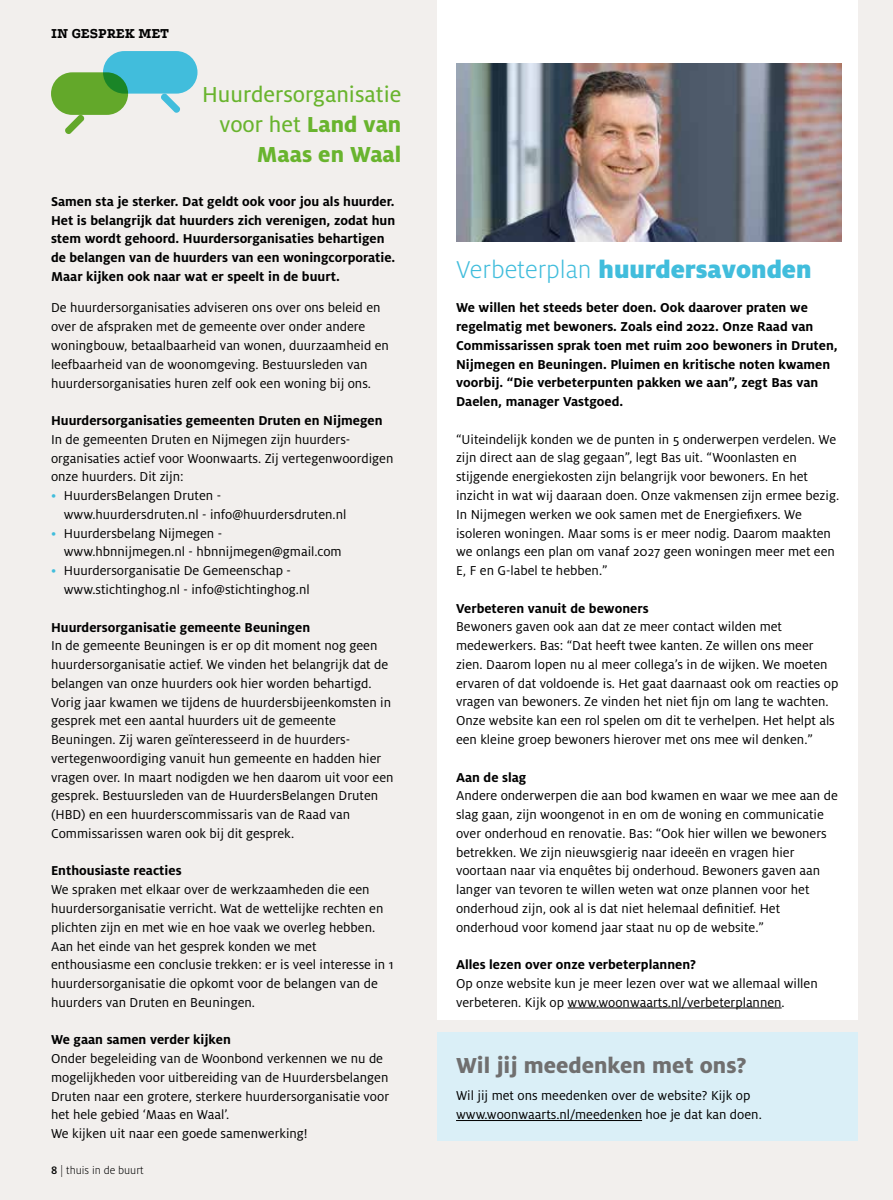
<style>
.page{position:relative;width:893px;height:1200px;background:#fff}
.page>*{position:absolute;margin:0;border:0;box-sizing:border-box;transform-origin:0 0}
.t1{font:900 27px "Milo OT";color:#41bddc}
.t2{font:24px/30px "Milo OT Text";color:#69b42e;text-align:right}
.t3{font:800 24px "Milo OT";color:#706f6f}
.t4{font:800 24px "Milo OT";color:#69b42e}
.t5{font:700 15px "Podkova";color:#000}
.t6{font:14.25px/18.8px "Milo OT";color:#000}
.t7{font:700 14.25px/18.8px "Milo OT";color:#000}
.t8{font:300 12px "Milo OT";color:#000}
.s1{font-family:"Milo OT";font-weight:800}
.s2{color:#41bddc}
.s3{font-weight:500}
.s4{font-weight:300}
</style>
<div class="page">
<div style="left:0;top:0;width:893px;height:1199px;background:#f2efed"></div>
<div style="left:437px;top:0;width:421px;height:1018px;background:#fff"></div>
<div style="left:103px;top:51px;width:94px;height:43px;background:#41bddc;border-radius:21px"></div>
<svg style="left:161px;top:93px;width:19px;height:20px"></svg>
<svg style="left:51px;top:72px;width:77px;height:43px;background:#5ca42c"></svg>
<svg style="left:65px;top:114px;width:20px;height:20px"></svg>
<hr style="left:568px;top:1007px;width:214px;height:1px;background:#000">
<div style="left:437px;top:1031px;width:421px;height:109px;background:#daeff7"></div>
<hr style="left:456px;top:1119px;width:186px;height:1px;background:#000">
<img style="left:456px;top:64px;width:386px;height:177px">
<p class="t5" style="left:51px;top:26px;width:119px">IN GESPREK MET</p>
<h2 class="t2" style="left:202px;top:80px;width:201px">Huurdersorganisatie voor het <span class="s1">Land van</span></h2>
<h2 class="t4" style="left:257px;top:141px;width:146px">Maas en Waal</h2>
<p class="t7" style="left:51px;top:192px;width:346px">Samen sta je sterker. Dat geldt ook voor jou als huurder.<br>Het is belangrijk dat huurders zich verenigen, zodat hun stem wordt gehoord. Huurdersorganisaties behartigen de belangen van de huurders van een woningcorporatie.<br>Maar kijken ook naar wat er speelt in de buurt.</p>
<p class="t6" style="left:51px;top:299px;width:339px">De huurdersorganisaties adviseren ons over ons beleid en over de afspraken met de gemeente over onder andere woningbouw, betaalbaarheid van wonen, duurzaamheid en leefbaarheid van de woonomgeving. Bestuursleden van huurdersorganisaties huren zelf ook een woning bij ons.</p>
<p class="t7" style="left:51px;top:411px;width:333px">Huurdersorganisaties gemeenten Druten en Nijmegen</p>
<p class="t6" style="left:51px;top:430px;width:344px">In de gemeenten Druten en Nijmegen zijn huurders&shy;organisaties actief voor Woonwaarts. Zij vertegenwoordigen onze huurders. Dit zijn:</p>
<p class="t6" style="left:64px;top:486px;width:284px;text-indent:-13px"><span class="s2">•</span> HuurdersBelangen Druten - www.huurdersdruten.nl - info@huurdersdruten.nl</p>
<p class="t6" style="left:64px;top:524px;width:279px;text-indent:-13px"><span class="s2">•</span> Huurdersbelang Nijmegen - www.hbnnijmegen.nl - hbnnijmegen@gmail.com</p>
<p class="t6" style="left:64px;top:561px;width:247px;text-indent:-13px"><span class="s2">•</span> Huurdersorganisatie De Gemeenschap - www.stichtinghog.nl - info@stichtinghog.nl</p>
<p class="t7" style="left:51px;top:617px;width:261px">Huurdersorganisatie gemeente Beuningen</p>
<p class="t6" style="left:51px;top:636px;width:344px">In de gemeente Beuningen is er op dit moment nog geen huurdersorganisatie actief. We vinden het belangrijk dat de belangen van onze huurders ook hier worden behartigd.<br>Vorig jaar kwamen we tijdens de huurdersbijeenkomsten in gesprek met een aantal huurders uit de gemeente Beuningen. Zij waren geïnteresseerd in de huurders&shy;vertegenwoordiging vanuit hun gemeente en hadden hier vragen over. In maart nodigden we hen daarom uit voor een gesprek. Bestuursleden van de HuurdersBelangen Druten (HBD) en een huurderscommissaris van de Raad van Commissarissen waren ook bij dit gesprek.</p>
<p class="t7" style="left:51px;top:861px;width:132px">Enthousiaste reacties</p>
<p class="t6" style="left:51px;top:880px;width:344px">We spraken met elkaar over de werkzaamheden die een huurdersorganisatie verricht. Wat de wettelijke rechten en plichten zijn en met wie en hoe vaak we overleg hebben.<br>Aan het einde van het gesprek konden we met enthousiasme een conclusie trekken: er is veel interesse in 1 huurdersorganisatie die opkomt voor de belangen van de huurders van Druten en Beuningen.</p>
<p class="t7" style="left:51px;top:1030px;width:181px">We gaan samen verder kijken</p>
<p class="t6" style="left:51px;top:1049px;width:340px">Onder begeleiding van de Woonbond verkennen we nu de mogelijkheden voor uitbereiding van de Huurdersbelangen Druten naar een grotere, sterkere huurdersorganisatie voor het hele gebied ‘Maas en Waal’.<br>We kijken uit naar een goede samenwerking!</p>
<p class="t8" style="left:51px;top:1163px;width:94px"><span class="s3">8</span> | thuis in de buurt</p>
<h1 class="t1" style="left:456px;top:254px;width:357px"><span class="s4">Verbeterplan</span> huurdersavonden</h1>
<p class="t7" style="left:456px;top:298px;width:383px">We willen het steeds beter doen. Ook daarover praten we regelmatig met bewoners. Zoals eind 2022. Onze Raad van Commissarissen sprak toen met ruim 200 bewoners in Druten, Nijmegen en Beuningen. Pluimen en kritische noten kwamen voorbij. “Die verbeterpunten pakken we aan”, zegt Bas van Daelen, manager Vastgoed.</p>
<p class="t6" style="left:456px;top:430px;width:385px">“Uiteindelijk konden we de punten in 5 onderwerpen verdelen. We zijn direct aan de slag gegaan”, legt Bas uit. “Woonlasten en stijgende energiekosten zijn belangrijk voor bewoners. En het inzicht in wat wij daaraan doen. Onze vakmensen zijn ermee bezig.<br>In Nijmegen werken we ook samen met de Energiefixers. We isoleren woningen. Maar soms is er meer nodig. Daarom maakten we onlangs een plan om vanaf 2027 geen woningen meer met een E, F en G-label te hebben.”</p>
<p class="t7" style="left:456px;top:598px;width:194px">Verbeteren vanuit de bewoners</p>
<p class="t6" style="left:456px;top:617px;width:384px">Bewoners gaven ook aan dat ze meer contact wilden met medewerkers. Bas: “Dat heeft twee kanten. Ze willen ons meer zien. Daarom lopen nu al meer collega’s in de wijken. We moeten ervaren of dat voldoende is. Het gaat daarnaast ook om reacties op vragen van bewoners. Ze vinden het niet fijn om lang te wachten.<br>Onze website kan een rol spelen om dit te verhelpen. Het helpt als een kleine groep bewoners hierover met ons mee wil denken.”</p>
<p class="t7" style="left:456px;top:767px;width:72px">Aan de slag</p>
<p class="t6" style="left:456px;top:786px;width:383px">Andere onderwerpen die aan bod kwamen en waar we mee aan de slag gaan, zijn woongenot in en om de woning en communicatie over onderhoud en renovatie. Bas: “Ook hier willen we bewoners betrekken. We zijn nieuwsgierig naar ideeën en vragen hier voortaan naar via enquêtes bij onderhoud. Bewoners gaven aan langer van tevoren te willen weten wat onze plannen voor het onderhoud zijn, ook al is dat niet helemaal definitief. Het onderhoud voor komend jaar staat nu op de website.”</p>
<p class="t7" style="left:456px;top:955px;width:242px">Alles lezen over onze verbeterplannen?</p>
<p class="t6" style="left:456px;top:973px;width:363px">Op onze website kun je meer lezen over wat we allemaal willen verbeteren. Kijk op www.woonwaarts.nl/verbeterplannen.</p>
<h2 class="t3" style="left:456px;top:1051px;width:292px">Wil jij meedenken met ons?</h2>
<p class="t6" style="left:456px;top:1086px;width:307px">Wil jij met ons meedenken over de website? Kijk op www.woonwaarts.nl/meedenken hoe je dat kan doen.</p>
</div>
